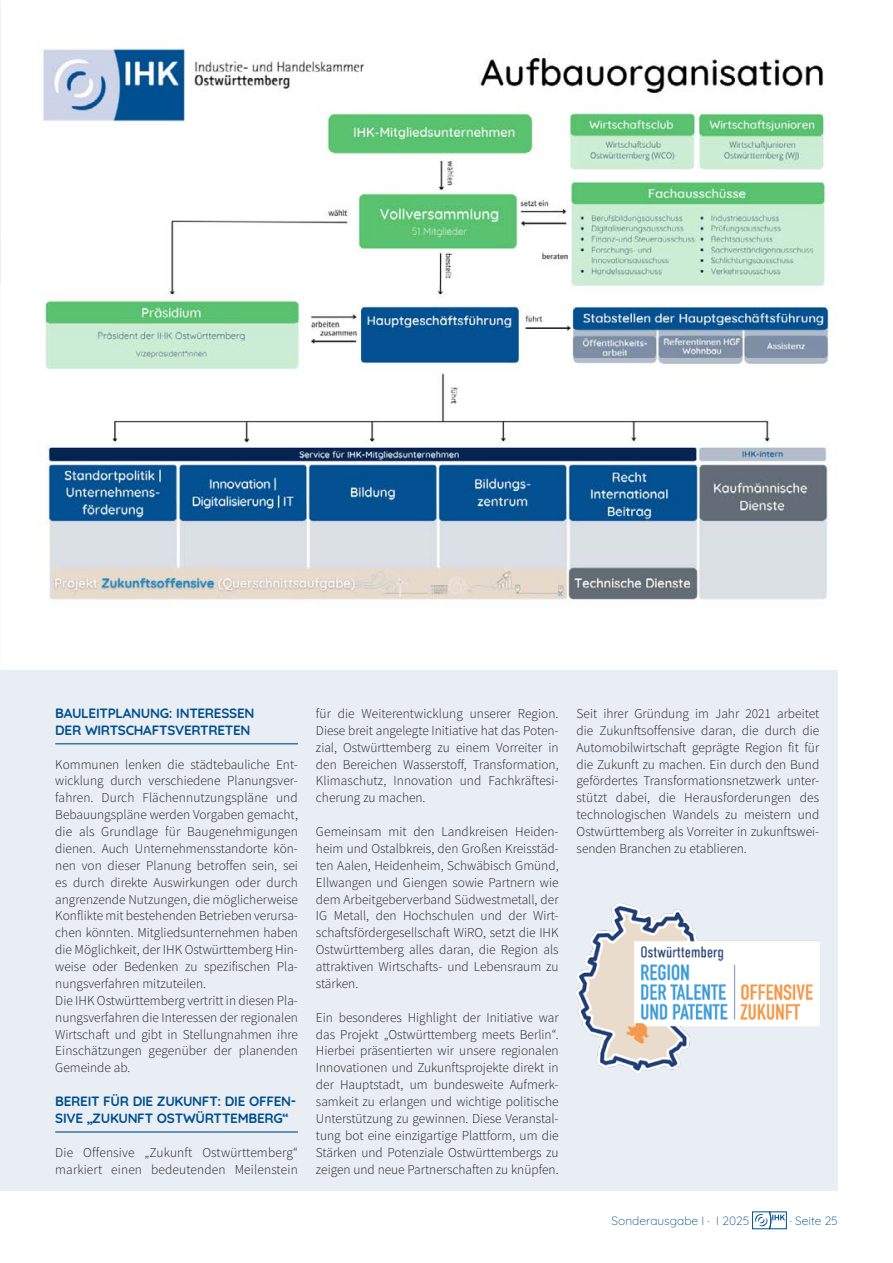
<style>
.page{position:relative;width:893px;height:1263px;background:#fff}
.page>*{position:absolute;margin:0;border:0;box-sizing:border-box;transform-origin:0 0}
.t1{font:300 13.5px/16.8px "Source Sans Pro";color:#231f20;text-align:justify}
.t2{font:700 13.5px/16.8px "Quicksand";letter-spacing:-.02em;color:#004f8c}
.t3{font:300 12px "Quicksand";color:#004f8c}
</style>
<div class="page">
<svg style="left:752px;top:1211px;width:35px;height:18px"></svg>
<div style="left:0;top:670px;width:838px;height:520px;background:#e8eef4"></div>
<hr style="left:55px;top:743px;width:243px;height:1px;background:#004f8c">
<hr style="left:55px;top:1131px;width:243px;height:1px;background:#004f8c">
<img style="left:39px;top:48px;width:791px;height:553px">
<img style="left:577px;top:903px;width:242px;height:170px">
<p class="t2" style="left:55px;top:703px;width:201px">BAULEITPLANUNG: INTERESSEN<br>DER WIRTSCHAFTSVERTRETEN</p>
<p class="t1" style="left:55px;top:756px;width:244px;text-align:left">Kommunen lenken die städtebauliche Ent&shy;wicklung durch verschiedene Planungsver&shy;fahren. Durch Flächennutzungspläne und Bebauungspläne werden Vorgaben gemacht, die als Grundlage für Baugenehmigungen dienen. Auch Unternehmensstandorte kön&shy;nen von dieser Planung betroffen sein, sei es durch direkte Auswirkungen oder durch angrenzende Nutzungen, die möglicherweise Konflikte mit bestehenden Betrieben verursa&shy;chen könnten. Mitgliedsunternehmen haben die Möglichkeit, der IHK Ostwürttemberg Hin&shy;weise oder Bedenken zu spezifischen Pla&shy;nungsverfahren mitzuteilen.<br>Die IHK Ostwürttemberg vertritt in diesen Pla&shy;nungsverfahren die Interessen der regionalen Wirtschaft und gibt in Stellungnahmen ihre Einschätzungen gegenüber der planenden Gemeinde ab.</p>
<p class="t2" style="left:55px;top:1091px;width:242px">BEREIT FÜR DIE ZUKUNFT: DIE OFFEN-<br>SIVE „ZUKUNFT OSTWÜRTTEMBERG“</p>
<p class="t1" style="left:55px;top:1144px;width:244px">Die Offensive „Zukunft Ostwürttemberg“ markiert einen bedeutenden Meilenstein</p>
<p class="t1" style="left:316px;top:705px;width:244px">für die Weiterentwicklung unserer Region.<br>Diese breit angelegte Initiative hat das Poten&shy;zial, Ostwürttemberg zu einem Vorreiter in den Bereichen Wasserstoff, Transformation, Klimaschutz, Innovation und Fachkräftesi&shy;cherung zu machen.</p>
<p class="t1" style="left:316px;top:823px;width:244px">Gemeinsam mit den Landkreisen Heiden&shy;heim und Ostalbkreis, den Großen Kreisstäd&shy;ten Aalen, Heidenheim, Schwäbisch Gmünd, Ellwangen und Giengen sowie Partnern wie dem Arbeitgeberverband Südwestmetall, der IG Metall, den Hochschulen und der Wirt&shy;schaftsfördergesellschaft WiRO, setzt die IHK Ostwürttemberg alles daran, die Region als attraktiven Wirtschafts- und Lebensraum zu stärken.</p>
<p class="t1" style="left:316px;top:1009px;width:244px">Ein besonderes Highlight der Initiative war das Projekt „Ostwürttemberg meets Berlin“.<br>Hierbei präsentierten wir unsere regionalen Innovationen und Zukunftsprojekte direkt in der Hauptstadt, um bundesweite Aufmerk&shy;samkeit zu erlangen und wichtige politische Unterstützung zu gewinnen. Diese Veranstal&shy;tung bot eine einzigartige Plattform, um die Stärken und Potenziale Ostwürttembergs zu zeigen und neue Partnerschaften zu knüpfen.</p>
<p class="t1" style="left:577px;top:705px;width:244px">Seit ihrer Gründung im Jahr 2021 arbeitet die Zukunftsoffensive daran, die durch die Automobilwirtschaft geprägte Region fit für die Zukunft zu machen. Ein durch den Bund gefördertes Transformationsnetzwerk unter&shy;stützt dabei, die Herausforderungen des technologischen Wandels zu meistern und Ostwürttemberg als Vorreiter in zukunftswei&shy;senden Branchen zu etablieren.</p>
<p class="t3" style="left:612px;top:1211px;width:139px">Sonderausgabe I · I 2025</p>
<p class="t3" style="left:790px;top:1211px;width:49px">· Seite 25</p>
</div>
